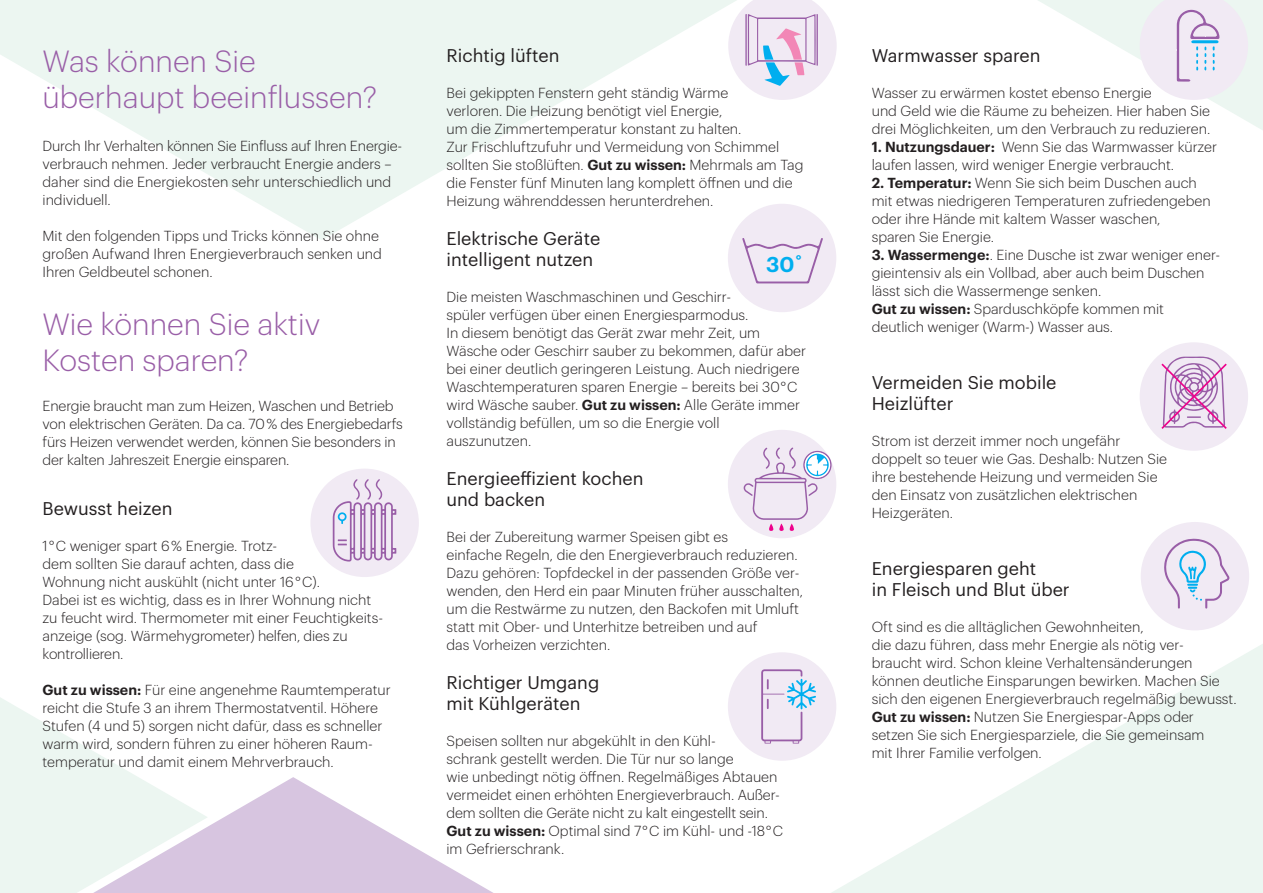
<style>
.page{position:relative;width:1263px;height:893px;background:#fff}
.page>*{position:absolute;margin:0;border:0;box-sizing:border-box;transform-origin:0 0}
.t1{font:300 30px/36px "Graphik";color:#995ea7}
.t2{font:600 21px "Graphik";color:#00aeef}
.t3{font:18px/21px "Graphik";color:#231f20}
.t4{font:300 14.25px/18px "Graphik";color:#231f20}
.s1{font-weight:600}
</style>
<div class="page">
<svg style="left:0;top:697px;width:137px;height:196px"></svg>
<svg style="left:830px;top:644px;width:433px;height:249px;fill:#f0f7f4"></svg>
<svg style="left:93px;top:777px;width:400px;height:116px"></svg>
<svg style="left:0;top:0;width:736px;height:240px;fill:#ecf6f1"></svg>
<div style="left:1140px;top:342px;width:108px;height:109px;background:#f1eaf4;border-radius:50%"></div>
<div style="left:728px;top:204px;width:108px;height:108px;background:#f1eaf4;border-radius:50%"></div>
<div style="left:1141px;top:522px;width:108px;height:108px;background:#f1eaf4;border-radius:50%"></div>
<div style="left:728px;top:430px;width:108px;height:108px;background:#f1eaf4;border-radius:50%"></div>
<div style="left:310px;top:469px;width:109px;height:108px;background:#f1eaf4;border-radius:50%"></div>
<div style="left:728px;top:652px;width:108px;height:109px;background:#f1eaf4;border-radius:50%"></div>
<svg style="left:728px;top:0;width:109px;height:100px"></svg>
<svg style="left:742px;top:238px;width:81px;height:46px"></svg>
<svg style="left:744px;top:447px;width:88px;height:84px"></svg>
<svg style="left:761px;top:669px;width:55px;height:75px"></svg>
<svg style="left:1038px;top:0;width:225px;height:130px"></svg>
<svg style="left:1161px;top:357px;width:66px;height:72px"></svg>
<svg style="left:1164px;top:539px;width:65px;height:70px"></svg>
<svg style="left:333px;top:479px;width:63px;height:83px"></svg>
<h1 class="t1" style="left:43px;top:41px;width:336px">Was können Sie überhaupt beeinflussen?</h1>
<p class="t4" style="left:43px;top:136px;width:361px">Durch Ihr Verhalten können Sie Einfluss auf Ihren Energie&shy;verbrauch nehmen. Jeder verbraucht Energie anders – daher sind die Energiekosten sehr unterschiedlich und individuell.</p>
<p class="t4" style="left:43px;top:226px;width:341px">Mit den folgenden Tipps und Tricks können Sie ohne großen Aufwand Ihren Energieverbrauch senken und<br>Ihren Geldbeutel schonen.</p>
<h1 class="t1" style="left:43px;top:303px;width:279px">Wie können Sie aktiv<br>Kosten sparen?</h1>
<p class="t4" style="left:43px;top:396px;width:362px">Energie braucht man zum Heizen, Waschen und Betrieb von elektrischen Geräten. Da ca. 70% des Energiebedarfs fürs Heizen verwendet werden, können Sie besonders in der kalten Jahreszeit Energie einsparen.</p>
<p class="t3" style="left:43px;top:496px;width:131px">Bewusst heizen</p>
<p class="t4" style="left:43px;top:536px;width:342px">1°C weniger spart 6% Energie. Trotz-<br>dem sollten Sie darauf achten, dass die<br>Wohnung nicht auskühlt (nicht unter 16°C).<br>Dabei ist es wichtig, dass es in Ihrer Wohnung nicht zu feucht wird. Thermometer mit einer Feuchtigkeits&shy;anzeige (sog. Wärmehygrometer) helfen, dies zu kontrollieren.</p>
<p class="t4" style="left:43px;top:680px;width:350px"><span class="s1">Gut zu wissen:</span> Für eine angenehme Raumtemperatur reicht die Stufe 3 an ihrem Thermostatventil. Höhere Stufen (4 und 5) sorgen nicht dafür, dass es schneller warm wird, sondern führen zu einer höheren Raum&shy;temperatur und damit einem Mehrverbrauch.</p>
<p class="t3" style="left:446px;top:44px;width:114px">Richtig lüften</p>
<p class="t4" style="left:446px;top:83px;width:358px">Bei gekippten Fenstern geht ständig Wärme<br>verloren. Die Heizung benötigt viel Energie,<br>um die Zimmertemperatur konstant zu halten.<br>Zur Frischluftzufuhr und Vermeidung von Schimmel sollten Sie stoßlüften. <span class="s1">Gut zu wissen:</span> Mehrmals am Tag die Fenster fünf Minuten lang komplett öffnen und die Heizung währenddessen herunterdrehen.</p>
<p class="t3" style="left:446px;top:227px;width:155px">Elektrische Geräte intelligent nutzen</p>
<p class="t4" style="left:446px;top:287px;width:361px">Die meisten Waschmaschinen und Geschirr-<br>spüler verfügen über einen Energiesparmodus.<br>In diesem benötigt das Gerät zwar mehr Zeit, um Wäsche oder Geschirr sauber zu bekommen, dafür aber bei einer deutlich geringeren Leistung. Auch niedrigere Waschtemperaturen sparen Energie – bereits bei 30°C wird Wäsche sauber. <span class="s1">Gut zu wissen:</span> Alle Geräte immer vollständig befüllen, um so die Energie voll auszunutzen.</p>
<p class="t3" style="left:446px;top:467px;width:198px">Energieeffizient kochen und backen</p>
<p class="t4" style="left:446px;top:527px;width:358px">Bei der Zubereitung warmer Speisen gibt es<br>einfache Regeln, die den Energieverbrauch reduzieren.<br>Dazu gehören: Topfdeckel in der passenden Größe ver&shy;wenden, den Herd ein paar Minuten früher ausschalten, um die Restwärme zu nutzen, den Backofen mit Umluft statt mit Ober- und Unterhitze betreiben und auf<br>das Vorheizen verzichten.</p>
<p class="t3" style="left:446px;top:671px;width:154px">Richtiger Umgang mit Kühlgeräten</p>
<p class="t4" style="left:446px;top:731px;width:338px">Speisen sollten nur abgekühlt in den Kühl-<br>schrank gestellt werden. Die Tür nur so lange<br>wie unbedingt nötig öffnen. Regelmäßiges Abtauen vermeidet einen erhöhten Energieverbrauch. Außer&shy;dem sollten die Geräte nicht zu kalt eingestellt sein.<br><span class="s1">Gut zu wissen:</span> Optimal sind 7°C im Kühl- und -18°C im Gefrierschrank.</p>
<h2 class="t2" style="left:766px;top:248px;width:38px">30˚</h2>
<p class="t3" style="left:872px;top:44px;width:170px">Warmwasser sparen</p>
<p class="t4" style="left:872px;top:83px;width:340px">Wasser zu erwärmen kostet ebenso Energie<br>und Geld wie die Räume zu beheizen. Hier haben Sie drei Möglichkeiten, um den Verbrauch zu reduzieren.</p>
<p class="t4" style="left:872px;top:137px;width:347px"><span class="s1">1. Nutzungsdauer:</span> Wenn Sie das Warmwasser kürzer laufen lassen, wird weniger Energie verbraucht.</p>
<p class="t4" style="left:872px;top:173px;width:340px"><span class="s1">2. Temperatur:</span> Wenn Sie sich beim Duschen auch mit etwas niedrigeren Temperaturen zufriedengeben oder ihre Hände mit kaltem Wasser waschen,<br>sparen Sie Energie.</p>
<p class="t4" style="left:872px;top:245px;width:350px"><span class="s1">3. Wassermenge:</span>. Eine Dusche ist zwar weniger ener&shy;gieintensiv als ein Vollbad, aber auch beim Duschen lässt sich die Wassermenge senken.<br><span class="s1">Gut zu wissen:</span> Sparduschköpfe kommen mit<br>deutlich weniger (Warm-) Wasser aus.</p>
<p class="t3" style="left:872px;top:371px;width:186px">Vermeiden Sie mobile<br>Heizlüfter</p>
<p class="t4" style="left:872px;top:431px;width:297px">Strom ist derzeit immer noch ungefähr doppelt so teuer wie Gas. Deshalb: Nutzen Sie ihre bestehende Heizung und vermeiden Sie den Einsatz von zusätzlichen elektrischen Heizgeräten.</p>
<p class="t3" style="left:872px;top:557px;width:199px">Energiesparen geht<br>in Fleisch und Blut über</p>
<p class="t4" style="left:872px;top:617px;width:366px">Oft sind es die alltäglichen Gewohnheiten,<br>die dazu führen, dass mehr Energie als nötig ver&shy;braucht wird. Schon kleine Verhaltensänderungen können deutliche Einsparungen bewirken. Machen Sie sich den eigenen Energieverbrauch regelmäßig bewusst.<br><span class="s1">Gut zu wissen:</span> Nutzen Sie Energiespar-Apps oder setzen Sie sich Energiesparziele, die Sie gemeinsam<br>mit Ihrer Familie verfolgen.</p>
</div>
